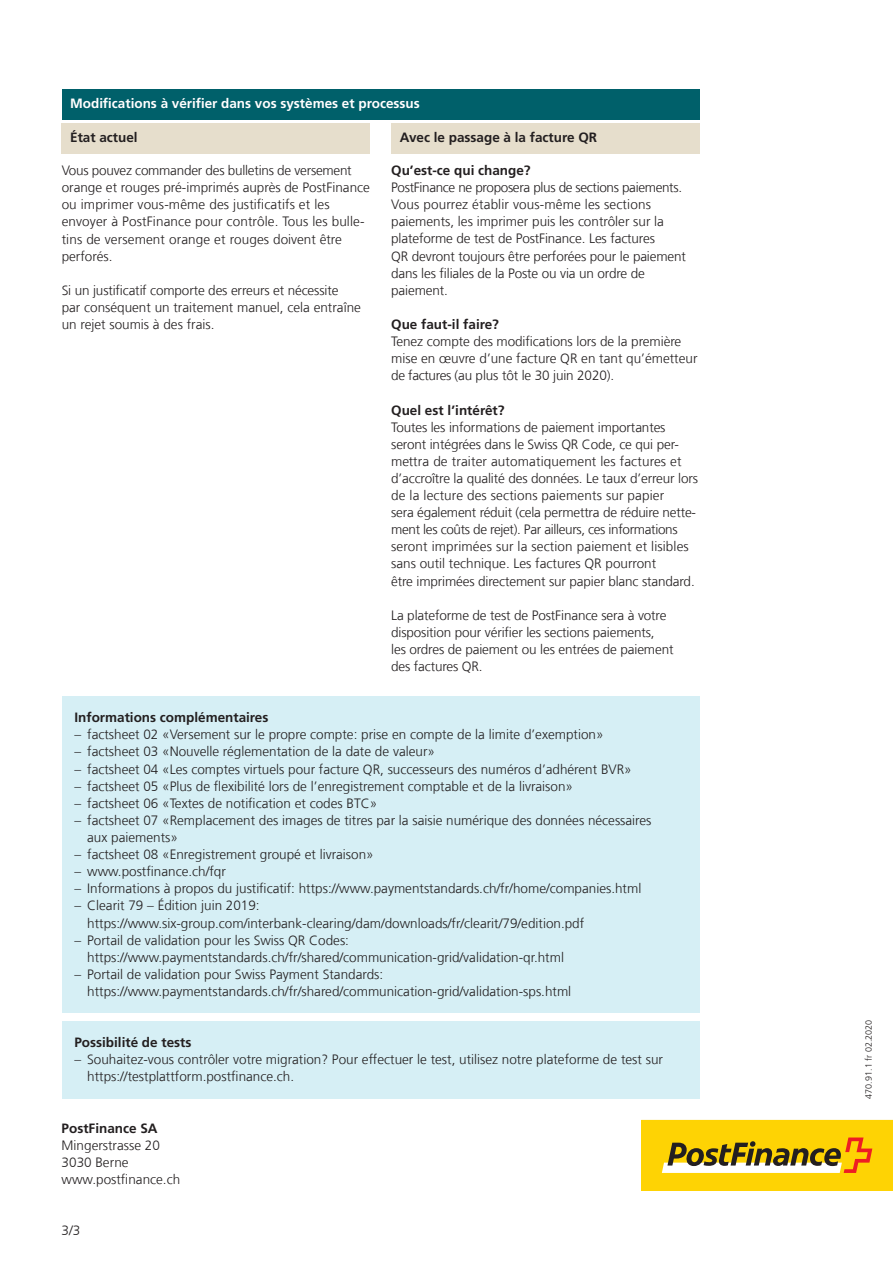
<style>
.page{position:relative;width:893px;height:1263px;background:#fff}
.page>*{position:absolute;margin:0;border:0;box-sizing:border-box;transform-origin:0 0}
.t1{font:300 13.5px/17.1px "Frutiger LT Com";color:#231f20}
.t2{font:700 13.5px "Frutiger LT Com";color:#231f20}
.t3{font:700 13.5px "Frutiger LT Com";color:#fff}
.t4{font:300 9px "Frutiger LT Com";color:#231f20}
</style>
<div class="page">
<svg style="left:641px;top:1120px;width:252px;height:71px;background:#e7c11c"></svg>
<div style="left:62px;top:1021px;width:637px;height:77px;background:#d6eff5"></div>
<div style="left:62px;top:696px;width:637px;height:317px;background:#d6eff5"></div>
<div style="left:62px;top:89px;width:637px;height:31px;background:#00606a"></div>
<div style="left:62px;top:124px;width:308px;height:30px;background:#e6decc"></div>
<div style="left:391px;top:124px;width:308px;height:30px;background:#e6decc"></div>
<p class="t3" style="left:70px;top:96px;width:351px">Modifications à vérifier dans vos systèmes et processus</p>
<h3 class="t2" style="left:70px;top:130px;width:69px">État actuel</h3>
<p class="t1" style="left:62px;top:162px;width:310px">Vous pouvez commander des bulletins de versement orange et rouges pré-imprimés auprès de PostFinance ou imprimer vous-même des justificatifs et les</p>
<p class="t1" style="left:62px;top:230px;width:282px">tins de versement orange et rouges doivent être perforés.</p>
<p class="t1" style="left:62px;top:282px;width:301px">Si un justificatif comporte des erreurs et nécessite<br>par conséquent un traitement manuel, cela entraîne un rejet soumis à des frais.</p>
<p class="t1" style="left:62px;top:213px;width:304px">envoyer à PostFinance pour contrôle. Tous les bulle-</p>
<h3 class="t2" style="left:400px;top:130px;width:199px">Avec le passage à la facture QR</h3>
<h4 class="t2" style="left:391px;top:162px;width:141px">Qu’est-ce qui change?</h4>
<p class="t1" style="left:391px;top:179px;width:296px">PostFinance ne proposera plus de sections paiements.<br>Vous pourrez établir vous-même les sections paiements, les imprimer puis les contrôler sur la plateforme de test de PostFinance. Les factures<br>QR devront toujours être perforées pour le paiement dans les filiales de la Poste ou via un ordre de paiement.</p>
<h4 class="t2" style="left:391px;top:316px;width:109px">Que faut-il faire?</h4>
<p class="t1" style="left:391px;top:333px;width:308px">Tenez compte des modifications lors de la première mise en œuvre d’une facture QR en tant qu’émetteur de factures (au plus tôt le 30 juin 2020).</p>
<h4 class="t2" style="left:391px;top:402px;width:115px">Quel est l’intérêt?</h4>
<p class="t1" style="left:391px;top:418px;width:276px">Toutes les informations de paiement importantes</p>
<p class="t1" style="left:391px;top:453px;width:308px">mettra de traiter automatiquement les factures et d’accroître la qualité des données. Le taux d’erreur lors de la lecture des sections paiements sur papier</p>
<p class="t1" style="left:391px;top:521px;width:305px">ment les coûts de rejet). Par ailleurs, ces informations seront imprimées sur la section paiement et lisibles sans outil technique. Les factures QR pourront<br>être imprimées directement sur papier blanc standard.</p>
<p class="t1" style="left:391px;top:607px;width:284px">La plateforme de test de PostFinance sera à votre disposition pour vérifier les sections paiements,<br>les ordres de paiement ou les entrées de paiement des factures QR.</p>
<p class="t1" style="left:391px;top:436px;width:289px">seront intégrées dans le Swiss QR Code, ce qui per-</p>
<p class="t1" style="left:391px;top:504px;width:306px">sera également réduit (cela permettra de réduire nette-</p>
<h2 class="t2" style="left:74px;top:710px;width:196px">Informations complémentaires</h2>
<p class="t1" style="left:74px;top:726px;width:531px">– factsheet 02 «Versement sur le propre compte: prise en compte de la limite d’exemption»</p>
<p class="t1" style="left:74px;top:743px;width:362px">– factsheet 03 «Nouvelle réglementation de la date de valeur»</p>
<p class="t1" style="left:74px;top:760px;width:559px">– factsheet 04 «Les comptes virtuels pour facture QR, successeurs des numéros d’adhérent BVR»</p>
<p class="t1" style="left:74px;top:777px;width:500px">– factsheet 05 «Plus de flexibilité lors de l’enregistrement comptable et de la livraison»</p>
<p class="t1" style="left:74px;top:795px;width:304px">– factsheet 06 «Textes de notification et codes BTC»</p>
<p class="t1" style="left:87px;top:812px;width:566px;text-indent:-13px">– factsheet 07 «Remplacement des images de titres par la saisie numérique des données nécessaires aux paiements»</p>
<p class="t1" style="left:74px;top:846px;width:301px">– factsheet 08 «Enregistrement groupé et livraison»</p>
<p class="t1" style="left:74px;top:863px;width:153px">– www.postfinance.ch/fqr</p>
<p class="t1" style="left:74px;top:880px;width:568px">– Informations à propos du justificatif: https://www.paymentstandards.ch/fr/home/companies.html</p>
<p class="t1" style="left:87px;top:897px;width:499px;text-indent:-13px">– Clearit 79 – Édition juin 2019: https://www.six-group.com/interbank-clearing/dam/downloads/fr/clearit/79/edition.pdf</p>
<p class="t1" style="left:87px;top:931px;width:478px;text-indent:-13px">– Portail de validation pour les Swiss QR Codes: https://www.paymentstandards.ch/fr/shared/communication-grid/validation-qr.html</p>
<p class="t1" style="left:87px;top:966px;width:486px;text-indent:-13px">– Portail de validation pour Swiss Payment Standards: https://www.paymentstandards.ch/fr/shared/communication-grid/validation-sps.html</p>
<h2 class="t2" style="left:74px;top:1034px;width:119px">Possibilité de tests</h2>
<p class="t1" style="left:87px;top:1051px;width:577px;text-indent:-13px">– Souhaitez-vous contrôler votre migration? Pour effectuer le test, utilisez notre plateforme de test sur https://testplattform.postfinance.ch.</p>
<p class="t2" style="left:62px;top:1120px;width:98px">PostFinance SA</p>
<p class="t1" style="left:62px;top:1137px;width:100px">Mingerstrasse 20</p>
<p class="t1" style="left:62px;top:1154px;width:69px">3030 Berne</p>
<p class="t1" style="left:62px;top:1171px;width:120px">www.postfinance.ch</p>
<p class="t1" style="left:62px;top:1222px;width:20px">3/3</p>
<p class="t4" style="left:863px;top:1098px;width:80px;rotate:-90deg">470.91.1 fr 02.2020</p>
</div>
